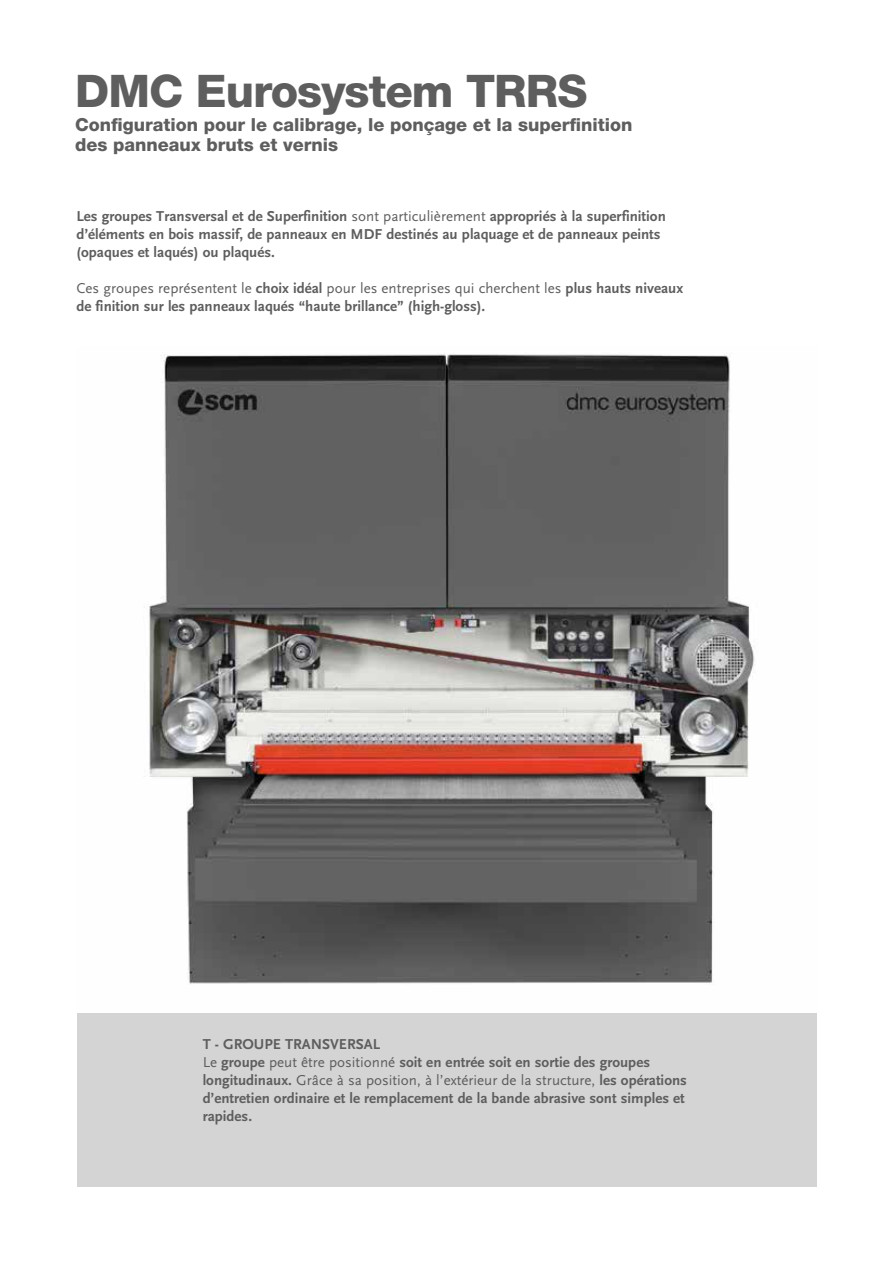
<style>
.page{position:relative;width:893px;height:1263px;background:#fff}
.page>*{position:absolute;margin:0;border:0;box-sizing:border-box;transform-origin:0 0}
.t1{font:800 45px "Helvetica Neue LT Std";letter-spacing:-.02em;color:#5f5e5e}
.t2{font:800 18px/19.5px "Helvetica Neue LT Std";color:#5f5e5e}
.t3{font:700 15px/18px "Scala Sans";color:#5f5e5e}
.s1{font-weight:400}
</style>
<div class="page">
<div style="left:77px;top:1013px;width:739px;height:173px;background:#d4d4d4"></div>
<img style="left:144px;top:353px;width:611px;height:632px">
<h1 class="t1" style="left:75px;top:64px;width:514px">DMC Eurosystem TRRS</h1>
<p class="t2" style="left:75px;top:115px;width:559px">Configuration pour le calibrage, le ponçage et la superfinition des panneaux bruts et vernis</p>
<p class="t3" style="left:77px;top:207px;width:591px">Les groupes Transversal et de Superfinition <span class="s1">sont particulièrement</span> appropriés à la superfinition d’éléments en bois massif, de panneaux en MDF destinés au plaquage et de panneaux peints (opaques et laqués) ou plaqués.</p>
<p class="t3" style="left:77px;top:279px;width:608px"><span class="s1">Ces groupes représentent le</span> choix idéal <span class="s1">pour les entreprises qui cherchent les</span> plus hauts niveaux de finition sur les panneaux laqués “haute brillance” (high-gloss).</p>
<p class="t3" style="left:203px;top:1035px;width:486px">T - GROUPE TRANSVERSAL<br><span class="s1">Le</span> groupe <span class="s1">peut être positionné</span> soit en entrée soit en sortie des groupes longitudinaux. <span class="s1">Grâce à sa position, à l’extérieur de la structure,</span> les opérations d’entretien ordinaire et le remplacement de la bande abrasive sont simples et rapides.</p>
</div>
